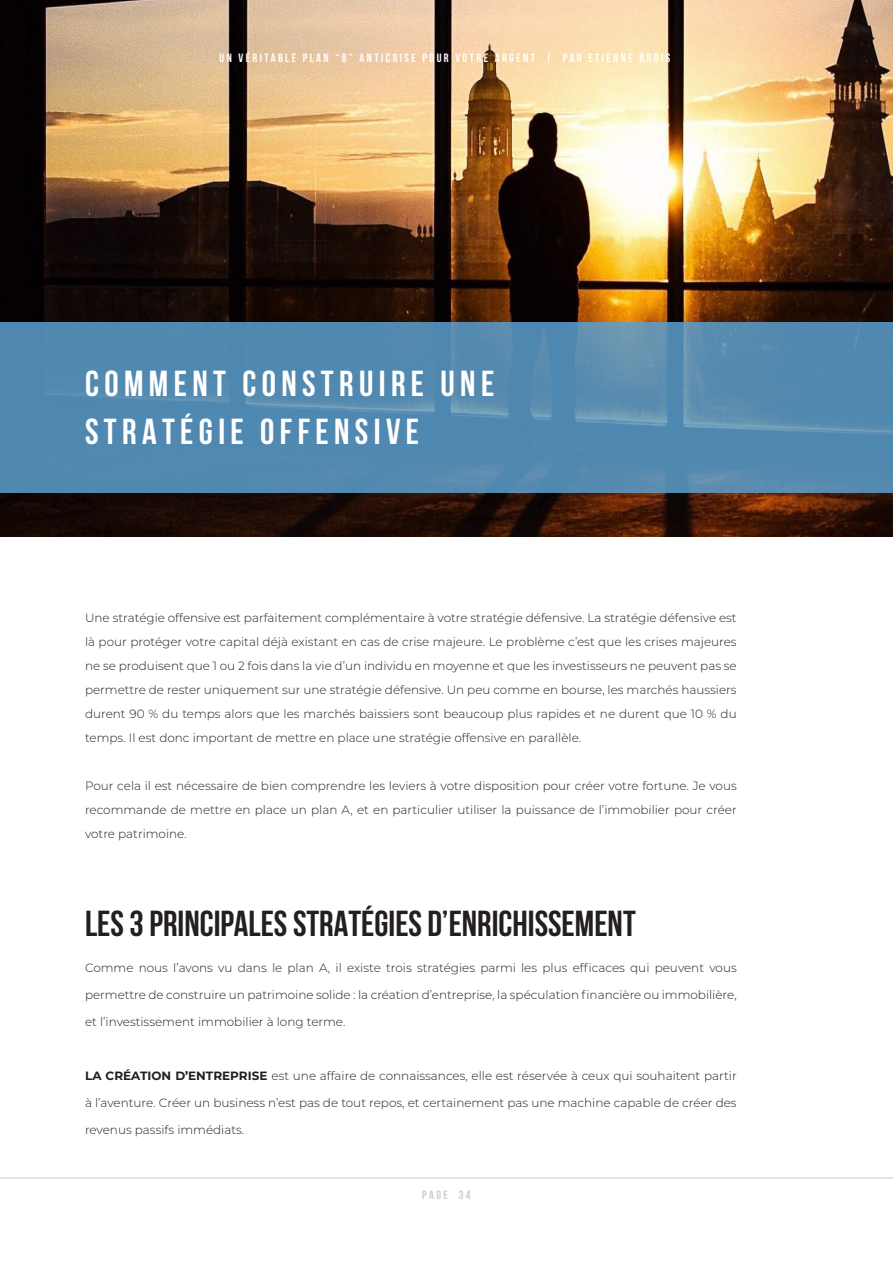
<style>
.page{position:relative;width:893px;height:1263px;background:#fff}
.page>*{position:absolute;margin:0;border:0;box-sizing:border-box;transform-origin:0 0}
.t1{font:700 36px "Bebas Neue";color:#231f20}
.t2{font:700 36px/48px "Bebas Neue";letter-spacing:.15em;color:#fff}
.t3{font:300 12px/24px "Montserrat";color:#231f20;text-align:justify}
.t4{font:700 12px "Bebas Neue";letter-spacing:.2em;color:#fff}
.t5{font:700 12px "Bebas Neue";letter-spacing:.2em;color:#ceccca}
.s1{font-weight:700}
</style>
<div class="page">
<img style="left:0;top:0;width:893px;height:536px">
<svg style="left:0;top:322px;width:893px;height:170px;fill:#5188b0"></svg>
<hr style="left:0;top:1178px;width:893px;height:1px;background:#ceccca">
<p class="t4" style="left:220px;top:51px;width:452px">UN VÉRITABLE PLAN “B” ANTICRISE POUR VOTRE ARGENT | PAR ETIENNE BROIS</p>
<h1 class="t2" style="left:85px;top:359px;width:411px">COMMENT CONSTRUIRE UNE<br>STRATÉGIE OFFENSIVE</h1>
<p class="t3" style="left:85px;top:605px;width:653px">Une stratégie offensive est parfaitement complémentaire à votre stratégie défensive. La stratégie défensive est là pour protéger votre capital déjà existant en cas de crise majeure. Le problème c’est que les crises majeures ne se produisent que 1 ou 2 fois dans la vie d’un individu en moyenne et que les investisseurs ne peuvent pas se permettre de rester uniquement sur une stratégie défensive. Un peu comme en bourse, les marchés haussiers durent 90 % du temps alors que les marchés baissiers sont beaucoup plus rapides et ne durent que 10 % du temps. Il est donc important de mettre en place une stratégie offensive en parallèle.</p>
<p class="t3" style="left:85px;top:773px;width:653px">Pour cela il est nécessaire de bien comprendre les leviers à votre disposition pour créer votre fortune. Je vous recommande de mettre en place un plan A, et en particulier utiliser la puissance de l’immobilier pour créer votre patrimoine.</p>
<h1 class="t1" style="left:85px;top:904px;width:552px">LES 3 PRINCIPALES STRATÉGIES D’ENRICHISSEMENT</h1>
<p class="t3" style="left:85px;top:955px;width:653px">Comme nous l’avons vu dans le plan A, il existe trois stratégies parmi les plus efficaces qui peuvent vous</p>
<p class="t3" style="left:85px;top:982px;width:653px">permettre de construire un patrimoine solide : la création d’entreprise, la spéculation financière ou immobilière,</p>
<p class="t3" style="left:85px;top:1009px;width:262px">et l’investissement immobilier à long terme.</p>
<p class="t3" style="left:85px;top:1063px;width:653px"><span class="s1">LA CRÉATION D’ENTREPRISE</span> est une affaire de connaissances, elle est réservée à ceux qui souhaitent partir</p>
<p class="t3" style="left:85px;top:1090px;width:653px">à l’aventure. Créer un business n’est pas de tout repos, et certainement pas une machine capable de créer des</p>
<p class="t3" style="left:85px;top:1117px;width:161px">revenus passifs immédiats.</p>
<p class="t5" style="left:422px;top:1188px;width:50px">PAGE 34</p>
</div>
